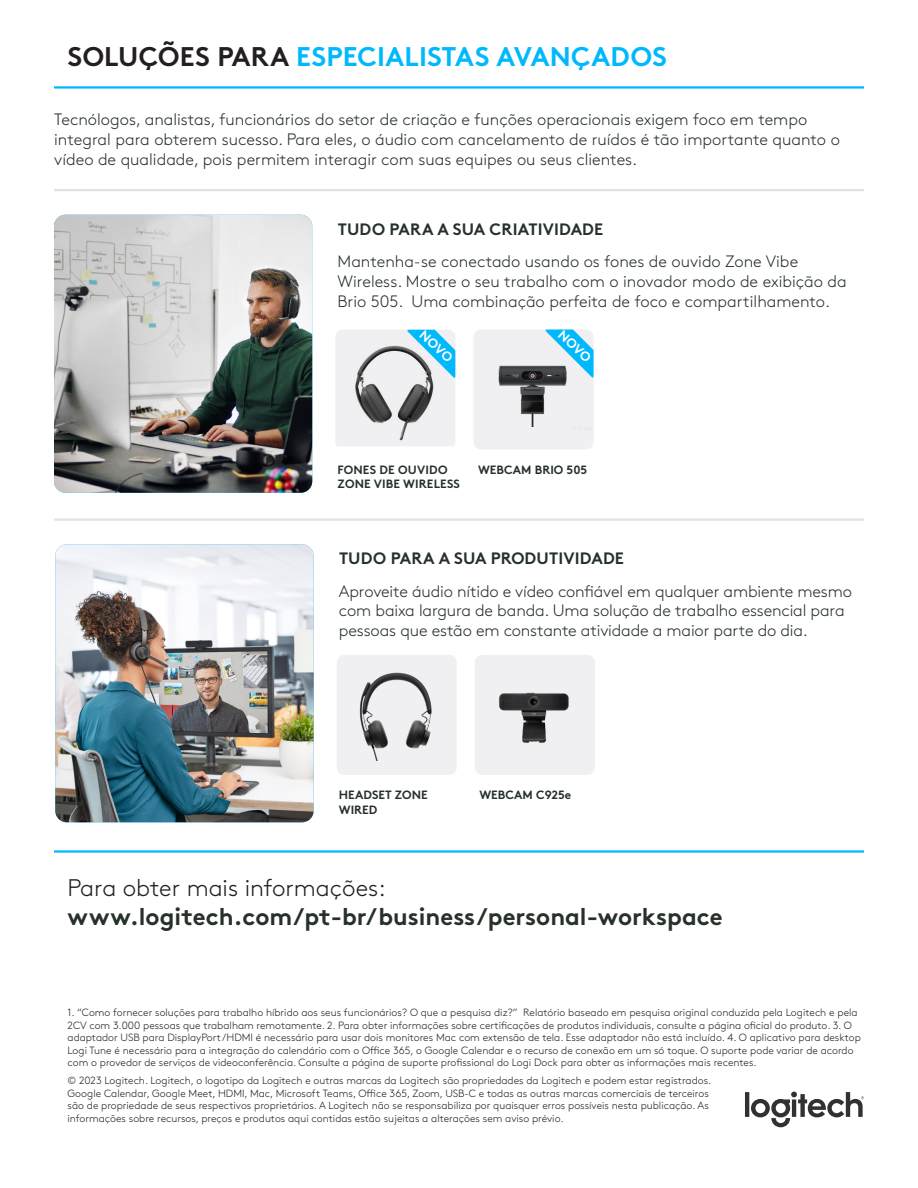
<style>
.page{position:relative;width:918px;height:1188px;background:#fff}
.page>*{position:absolute;margin:0;border:0;box-sizing:border-box;transform-origin:0 0}
.t1{font:700 27px "Brown Pro";letter-spacing:.01em;color:#00b8fc}
.t2{font:700 24px "Brown Pro";color:#26312a}
.t3{font:300 24px "Brown Pro";color:#231f20}
.t4{font:300 16.5px/19.8px "Brown Pro";color:#26312a}
.t5{font:700 16.5px "Brown Pro";letter-spacing:.01em;color:#26312a}
.t6{font:700 13.05px "Brown Pro";color:#fff}
.t7{font:700 12px/14.4px "Brown Pro";color:#26312a}
.t8{font:300 10.5px/12.6px "Brown Pro";color:#231f20}
.s1{color:#231f20}
</style>
<div class="page">
<img style="left:336px;top:330px;width:119px;height:116px">
<hr style="left:54px;top:86px;width:810px;height:3px;background:#00b8fc">
<img style="left:54px;top:215px;width:258px;height:278px">
<div style="left:474px;top:330px;width:120px;height:120px;background:#f0f0f2;border-radius:8px"></div>
<img style="left:498px;top:365px;width:69px;height:61px">
<hr style="left:54px;top:189px;width:810px;height:2px;background:#e0e3e3">
<hr style="left:54px;top:519px;width:810px;height:2px;background:#e0e3e3">
<img style="left:55px;top:544px;width:259px;height:278px">
<div style="left:337px;top:655px;width:120px;height:120px;background:#f0f0f2;border-radius:8px"></div>
<img style="left:359px;top:672px;width:73px;height:88px">
<div style="left:475px;top:655px;width:120px;height:120px;background:#f0f0f2;border-radius:8px"></div>
<img style="left:499px;top:692px;width:70px;height:51px">
<hr style="left:54px;top:850px;width:810px;height:3px;background:#00b8fc">
<svg style="left:745px;top:1092px;width:119px;height:35px"></svg>
<svg style="left:407px;top:330px;width:48px;height:48px"></svg>
<svg style="left:546px;top:330px;width:48px;height:48px"></svg>
<p class="t1" style="left:68px;top:35px;width:601px"><span class="s1">SOLUÇÕES PARA</span> ESPECIALISTAS AVANÇADOS</p>
<p class="t4" style="left:54px;top:108px;width:787px">Tecnólogos, analistas, funcionários do setor de criação e funções operacionais exigem foco em tempo integral para obterem sucesso. Para eles, o áudio com cancelamento de ruídos é tão importante quanto o vídeo de qualidade, pois permitem interagir com suas equipes ou seus clientes.</p>
<p class="t5" style="left:338px;top:215px;width:267px">TUDO PARA A SUA CRIATIVIDADE</p>
<p class="t4" style="left:338px;top:250px;width:511px">Mantenha-se conectado usando os fones de ouvido Zone Vibe<br>Wireless. Mostre o seu trabalho com o inovador modo de exibição da<br>Brio 505. Uma combinação perfeita de foco e compartilhamento.</p>
<p class="t6" style="left:429px;top:325px;width:41px;rotate:42deg">NOVO</p>
<p class="t6" style="left:567px;top:325px;width:41px;rotate:42deg">NOVO</p>
<p class="t7" style="left:338px;top:461px;width:124px">FONES DE OUVIDO<br>ZONE VIBE WIRELESS</p>
<p class="t7" style="left:478px;top:461px;width:111px">WEBCAM BRIO 505</p>
<p class="t5" style="left:339px;top:545px;width:286px">TUDO PARA A SUA PRODUTIVIDADE</p>
<p class="t4" style="left:339px;top:580px;width:515px">Aproveite áudio nítido e vídeo confiável em qualquer ambiente mesmo com baixa largura de banda. Uma solução de trabalho essencial para pessoas que estão em constante atividade a maior parte do dia.</p>
<p class="t7" style="left:339px;top:787px;width:90px">HEADSET ZONE<br>WIRED</p>
<p class="t7" style="left:479px;top:787px;width:93px">WEBCAM C925e</p>
<p class="t3" style="left:68px;top:870px;width:320px">Para obter mais informações:</p>
<p class="t2" style="left:68px;top:897px;width:657px">www.logitech.com/pt-br/business/personal-workspace</p>
<p class="t8" style="left:68px;top:1005px;width:795px">1. “Como fornecer soluções para trabalho híbrido aos seus funcionários? O que a pesquisa diz?” Relatório baseado em pesquisa original conduzida pela Logitech e pela 2CV com 3.000 pessoas que trabalham remotamente. 2. Para obter informações sobre certificações de produtos individuais, consulte a página oficial do produto. 3. O adaptador USB para DisplayPort/HDMI é necessário para usar dois monitores Mac com extensão de tela. Esse adaptador não está incluído. 4. O aplicativo para desktop Logi Tune é necessário para a integração do calendário com o Office 365, o Google Calendar e o recurso de conexão em um só toque. O suporte pode variar de acordo com o provedor de serviços de videoconferência. Consulte a página de suporte profissional do Logi Dock para obter as informações mais recentes.</p>
<p class="t8" style="left:68px;top:1073px;width:645px">© 2023 Logitech. Logitech, o logotipo da Logitech e outras marcas da Logitech são propriedades da Logitech e podem estar registrados.<br>Google Calendar, Google Meet, HDMI, Mac, Microsoft Teams, Office 365, Zoom, USB-C e todas as outras marcas comerciais de terceiros são de propriedade de seus respectivos proprietários. A Logitech não se responsabiliza por quaisquer erros possíveis nesta publicação. As informações sobre recursos, preços e produtos aqui contidas estão sujeitas a alterações sem aviso prévio.</p>
</div>
